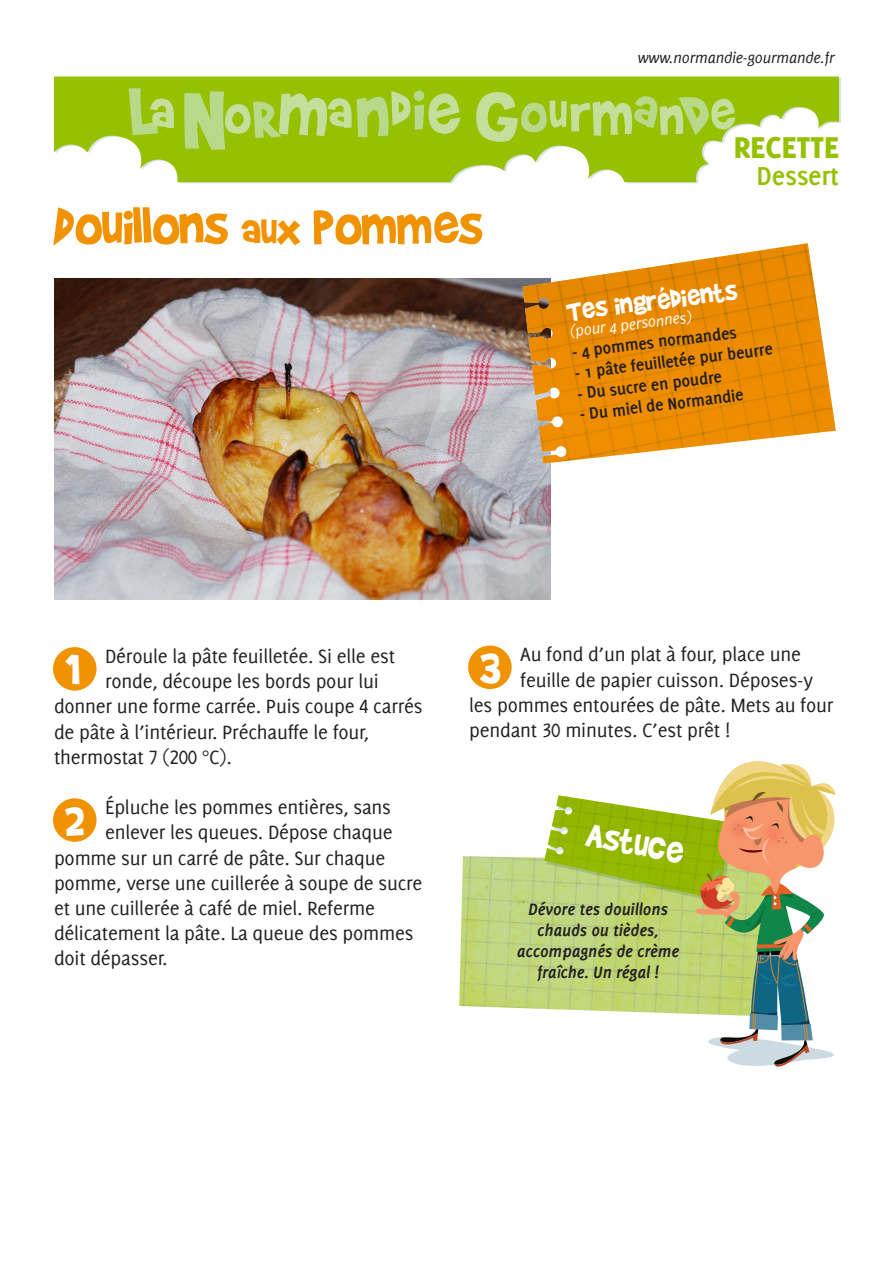
<style>
.page{position:relative;width:893px;height:1263px;background:#fff}
.page>*{position:absolute;margin:0;border:0;box-sizing:border-box;transform-origin:0 0}
.Titre_recette{font:58.5px "Brady Bunch Remastered";color:#f19300}
.t1{font:48.6px "Brady Bunch Remastered";color:#fff}
.t2{font:39px "Brady Bunch Remastered";color:#fff}
.t3{font:800 33px "Delicious";color:#96c101}
.TES_INGREDIENTS{font:30px "Brady Bunch Remastered";color:#fff}
.t4{font:700 28.5px "Delicious";letter-spacing:-.01em;color:#96c101}
.texte_courant_recett{font:21px "Delicious";letter-spacing:-.01em;color:#231f20}
.liste_ingrédients{font:700 18px "Delicious";color:#231f20}
.astuce{font:italic 700 18px/21px "Delicious";letter-spacing:-.01em;color:#231f20;text-align:center}
.t5{font:italic 16.5px "Delicious";letter-spacing:-.01em;color:#231f20}
.pour_6_personnes{font:italic 16.5px "Delicious";color:#fff}
.s1{font-size:45px}
.s2{font-family:"Delicious Small Caps"}
</style>
<div class="page">
<img style="left:54px;top:279px;width:497px;height:321px">
<div style="left:53px;top:647px;width:44px;height:44px;background:#f19300;border-radius:50%"></div>
<div style="left:53px;top:798px;width:44px;height:44px;background:#f19300;border-radius:50%"></div>
<img style="left:459px;top:856px;width:85px;height:153px">
<div style="left:468px;top:645px;width:44px;height:44px;background:#f19300;border-radius:50%"></div>
<img style="left:522px;top:243px;width:314px;height:220px">
<svg style="left:544px;top:761px;width:292px;height:306px"></svg>
<svg style="left:54px;top:77px;width:785px;height:105px;fill:#96c101"></svg>
<svg style="left:129px;top:88px;width:45px;height:47px;background:#aacf4d"></svg>
<svg style="left:476px;top:92px;width:260px;height:50px;background:#a8cd40"></svg>
<svg style="left:184px;top:90px;width:277px;height:60px;background:#a7cc3f"></svg>
<p class="t5" style="left:638px;top:49px;width:198px">www.normandie-gourmande.fr</p>
<p class="Titre_recette" style="left:54px;top:196px;width:431px">Douillons <span class="s1">aux</span> pommes</p>
<p class="t3" style="left:734px;top:128px;width:107px">RECETTE</p>
<p class="t4" style="left:756px;top:159px;width:84px">Dessert</p>
<p class="TES_INGREDIENTS" style="left:565px;top:296px;width:173px;rotate:-7deg">Tes ingrédients</p>
<p class="pour_6_personnes" style="left:569px;top:322px;width:124px;rotate:-7deg">(pour 4 personnes)</p>
<p class="liste_ingrédients" style="left:571px;top:342px;width:167px;rotate:-7deg">- 4 pommes normandes</p>
<p class="liste_ingrédients" style="left:574px;top:363px;width:201px;rotate:-7deg">- 1 pâte feuilletée pur beurre</p>
<p class="liste_ingrédients" style="left:576px;top:384px;width:147px;rotate:-7deg">- Du sucre en poudre</p>
<p class="liste_ingrédients" style="left:579px;top:404px;width:166px;rotate:-7deg">- Du miel de Normandie</p>
<p class="texte_courant_recett" style="left:105px;top:644px;width:292px">Déroule la pâte feuilletée. Si elle est</p>
<p class="texte_courant_recett" style="left:105px;top:669px;width:275px">ronde, découpe les bords pour lui</p>
<p class="texte_courant_recett" style="left:54px;top:695px;width:370px">donner une forme carrée. Puis coupe <span class="s2">4</span> carrés</p>
<p class="texte_courant_recett" style="left:54px;top:720px;width:317px">de pâte à l’intérieur. Préchauffe le four,</p>
<p class="texte_courant_recett" style="left:54px;top:745px;width:179px">thermostat <span class="s2">7</span> (<span class="s2">200</span> °C).</p>
<p class="texte_courant_recett" style="left:105px;top:795px;width:288px">Épluche les pommes entières, sans</p>
<p class="texte_courant_recett" style="left:105px;top:821px;width:289px">enlever les queues. Dépose chaque</p>
<p class="texte_courant_recett" style="left:54px;top:846px;width:333px">pomme sur un carré de pâte. Sur chaque</p>
<p class="texte_courant_recett" style="left:54px;top:871px;width:370px">pomme, verse une cuillerée à soupe de sucre</p>
<p class="texte_courant_recett" style="left:54px;top:896px;width:323px">et une cuillerée à café de miel. Referme</p>
<p class="texte_courant_recett" style="left:54px;top:921px;width:361px">délicatement la pâte. La queue des pommes</p>
<p class="texte_courant_recett" style="left:54px;top:947px;width:115px">doit dépasser.</p>
<p class="t1" style="left:66px;top:645px;width:16px">1</p>
<p class="t1" style="left:65px;top:796px;width:21px">2</p>
<p class="texte_courant_recett" style="left:520px;top:643px;width:282px">Au fond d’un plat à four, place une</p>
<p class="texte_courant_recett" style="left:520px;top:668px;width:294px">feuille de papier cuisson. Déposes-y</p>
<p class="texte_courant_recett" style="left:469px;top:693px;width:366px">les pommes entourées de pâte. Mets au four</p>
<p class="texte_courant_recett" style="left:469px;top:718px;width:263px">pendant <span class="s2">30</span> minutes. C’est prêt !</p>
<p class="t1" style="left:480px;top:643px;width:22px">3</p>
<p class="t2" style="left:591px;top:815px;width:99px;rotate:10deg">Astuce</p>
<p class="astuce" style="left:517px;top:899px;width:164px">Dévore tes douillons chauds ou tièdes, accompagnés de crème fraîche. Un régal !</p>
</div>
